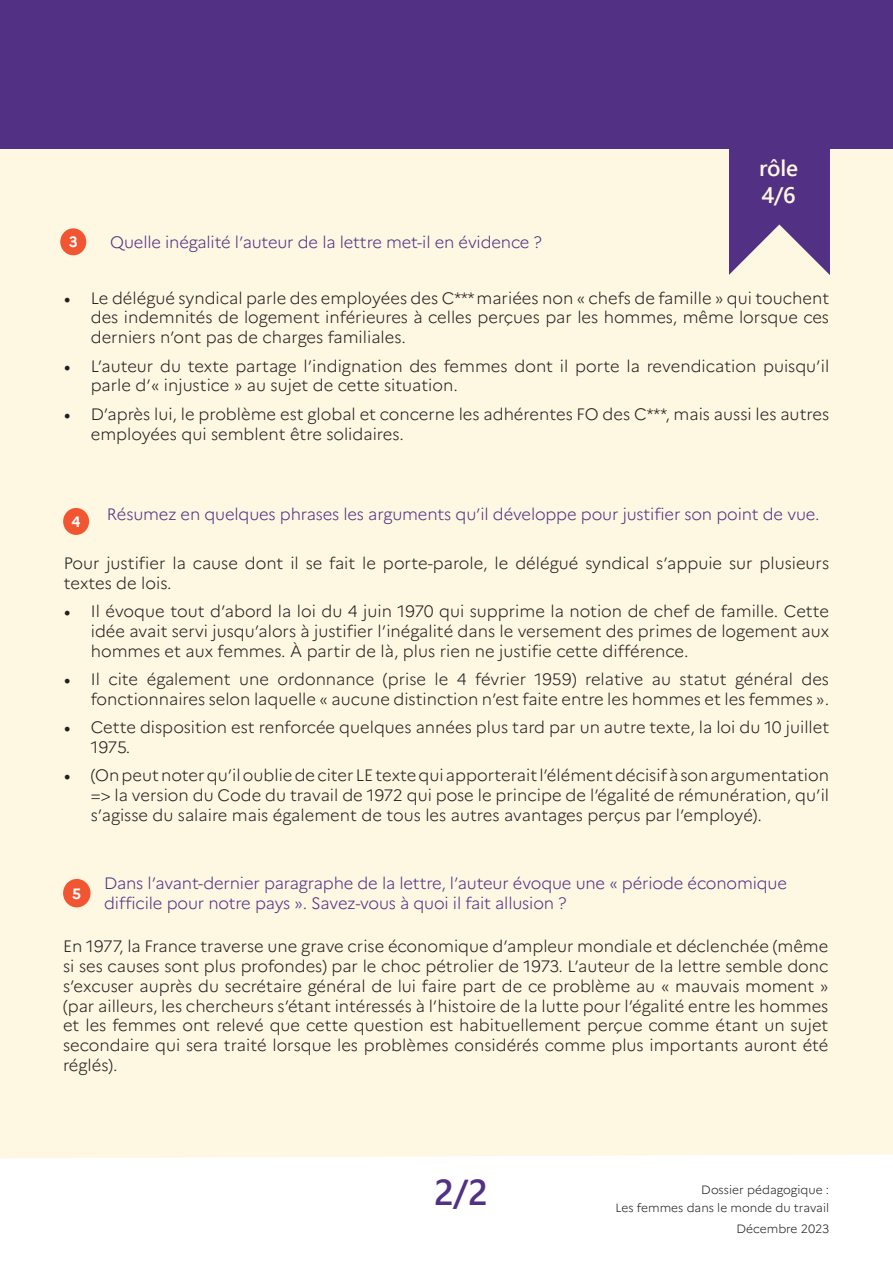
<style>
.page{position:relative;width:893px;height:1263px;background:#fff}
.page>*{position:absolute;margin:0;border:0;box-sizing:border-box;transform-origin:0 0}
.t1{font:700 36px "Yu Gothic UI";color:#523084}
.t2{font:700 22.5px/27px "Yu Gothic UI";color:#fef7e2}
.t3{font:300 16.5px/19.8px "Marianne";color:#231f20;text-align:justify}
.t4{font:300 16.5px/19.8px "Marianne";letter-spacing:-.01em;color:#523084}
.t5{font:700 15px "Marianne";color:#fff}
.t6{font:300 12px/18px "Marianne";color:#231f20;text-align:right}
.s1{font-family:"Minion Pro";font-weight:400;font-size:18px}
</style>
<div class="page">
<div style="left:0;top:149px;width:893px;height:1009px;background:#fef7e2"></div>
<div style="left:0;top:0;width:893px;height:149px;background:#523084"></div>
<div style="left:729px;top:147px;width:100px;height:129px;background:#523084"></div>
<svg style="left:723px;top:224px;width:112px;height:112px"></svg>
<div style="left:60px;top:228px;width:26px;height:27px;background:#f15532;border-radius:50%"></div>
<div style="left:63px;top:508px;width:26px;height:27px;background:#f15532;border-radius:50%"></div>
<div style="left:64px;top:880px;width:26px;height:27px;background:#f15532;border-radius:50%"></div>
<div style="left:63px;top:879px;width:28px;height:28px;border:2px solid #f15532;border-radius:50%"></div>
<p class="t5" style="left:69px;top:230px;width:10px">3</p>
<p class="t4" style="left:110px;top:231px;width:433px">Quelle inégalité l’auteur de la lettre met-il en évidence ?</p>
<h2 class="t2" style="left:759px;top:155px;width:40px">rôle<br>4/6</h2>
<p class="t3" style="left:91px;top:287px;width:740px;text-indent:-27px"><span class="s1">•</span> Le délégué syndical parle des employées des C*** mariées non « chefs de famille » qui touchent des indemnités de logement inférieures à celles perçues par les hommes, même lorsque ces derniers n’ont pas de charges familiales.</p>
<p class="t3" style="left:91px;top:354px;width:740px;text-indent:-27px"><span class="s1">•</span> L’auteur du texte partage l’indignation des femmes dont il porte la revendication puisqu’il parle d’« injustice » au sujet de cette situation.</p>
<p class="t3" style="left:91px;top:403px;width:740px;text-indent:-27px"><span class="s1">•</span> D’après lui, le problème est global et concerne les adhérentes FO des C***, mais aussi les autres employées qui semblent être solidaires.</p>
<p class="t5" style="left:72px;top:510px;width:10px">4</p>
<p class="t4" style="left:107px;top:503px;width:714px">Résumez en quelques phrases les arguments qu’il développe pour justifier son point de vue.</p>
<p class="t3" style="left:64px;top:552px;width:767px">Pour justifier la cause dont il se fait le porte-parole, le délégué syndical s’appuie sur plusieurs textes de lois.</p>
<p class="t3" style="left:91px;top:600px;width:740px;text-indent:-27px"><span class="s1">•</span> Il évoque tout d’abord la loi du 4 juin 1970 qui supprime la notion de chef de famille. Cette idée avait servi jusqu’alors à justifier l’inégalité dans le versement des primes de logement aux hommes et aux femmes. À partir de là, plus rien ne justifie cette différence.</p>
<p class="t3" style="left:64px;top:668px;width:767px;text-align:right"><span class="s1">•</span> Il cite également une ordonnance (prise le 4 février 1959) relative au statut général des fonctionnaires selon laquelle « aucune distinction n’est faite entre les hommes et les femmes ».</p>
<p class="t3" style="left:91px;top:716px;width:740px;text-indent:-27px"><span class="s1">•</span> Cette disposition est renforcée quelques années plus tard par un autre texte, la loi du 10 juillet<br>1975.</p>
<p class="t3" style="left:91px;top:764px;width:740px;text-indent:-27px"><span class="s1">•</span> (On peut noter qu’il oublie de citer LE texte qui apporterait l’élément décisif à son argumentation =&gt; la version du Code du travail de 1972 qui pose le principe de l’égalité de rémunération, qu’il s’agisse du salaire mais également de tous les autres avantages perçus par l’employé).</p>
<p class="t5" style="left:72px;top:882px;width:10px">5</p>
<p class="t4" style="left:104px;top:872px;width:684px">Dans l’avant-dernier paragraphe de la lettre, l’auteur évoque une « période économique difficile pour notre pays ». Savez-vous à quoi il fait allusion ?</p>
<p class="t3" style="left:63px;top:935px;width:767px">En 1977, la France traverse une grave crise économique d’ampleur mondiale et déclenchée (même si ses causes sont plus profondes) par le choc pétrolier de 1973. L’auteur de la lettre semble donc s’excuser auprès du secrétaire général de lui faire part de ce problème au « mauvais moment » (par ailleurs, les chercheurs s’étant intéressés à l’histoire de la lutte pour l’égalité entre les hommes et les femmes ont relevé que cette question est habituellement perçue comme étant un sujet secondaire qui sera traité lorsque les problèmes considérés comme plus importants auront été réglés).</p>
<h1 class="t1" style="left:434px;top:1171px;width:56px">2/2</h1>
<p class="t6" style="left:615px;top:1179px;width:215px">Dossier pédagogique :<br>Les femmes dans le monde du travail</p>
<p class="t6" style="left:736px;top:1219px;width:94px">Décembre 2023</p>
</div>
